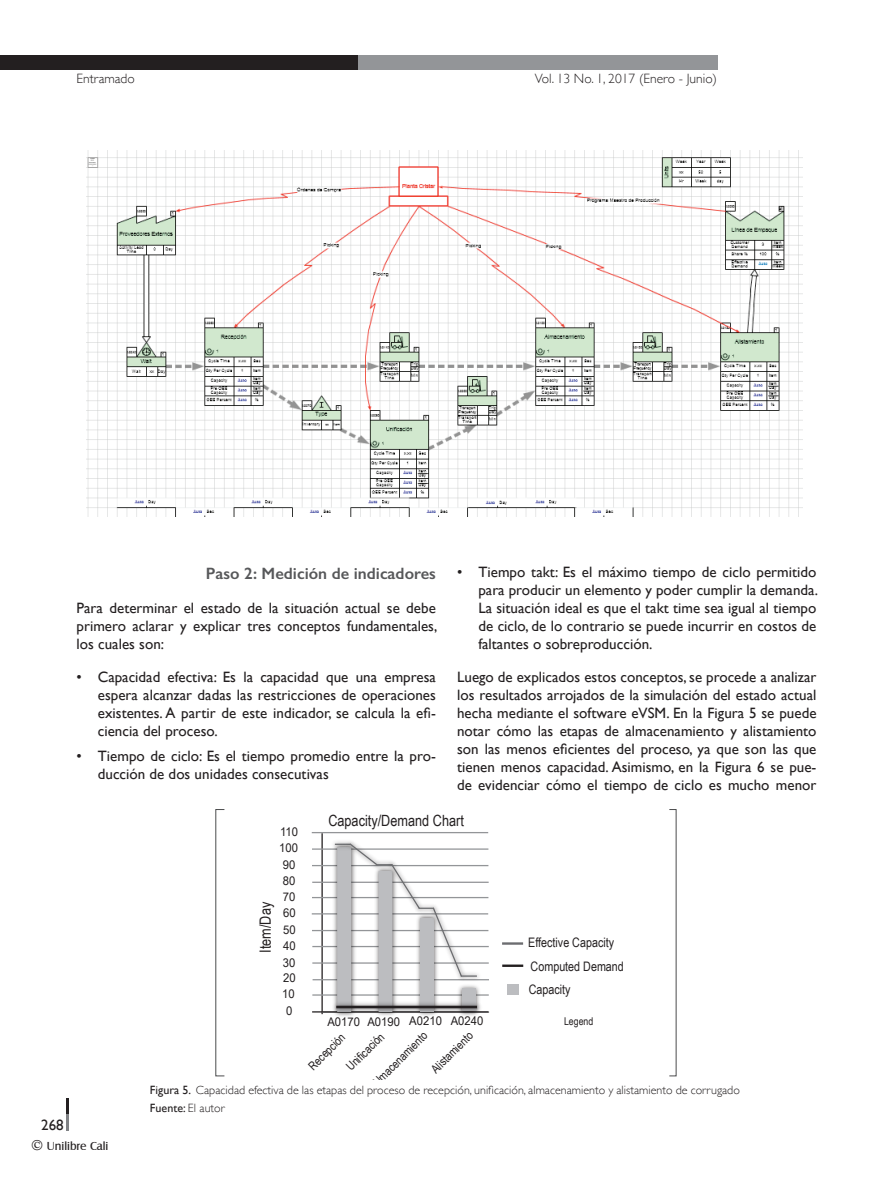
<style>
.page{position:relative;width:893px;height:1188px;background:#fff}
.page>*{position:absolute;margin:0;border:0;box-sizing:border-box;transform-origin:0 0}
.t1{font:600 16.5px "Gill Sans";color:#57585a}
.t2{font:15.45px "Arial Narrow";color:#231f20}
.t3{font:15px/18px "Gill Sans";color:#231f20;text-align:justify}
.t4{font:300 13.5px "Gill Sans";color:#231f20}
.t5{font:13.05px/23.2px "Arial Narrow";color:#231f20}
.t6{font:300 12px/18.6px "Gill Sans";color:#231f20}
.t7{font:12px "Castle T";color:#231f20}
.t8{font:11.85px "Arial Narrow";color:#231f20}
.t9{font:11.85px/16.4px "Arial Narrow";color:#231f20;scale:1.16 1}
.t10{font:10.8px "Arial Narrow";color:#231f20}
.s1{font-family:"Goudy Old Style T";font-weight:700;font-size:15px}
.s2{font-weight:400}
</style>
<div class="page">
<div style="left:358px;top:55px;width:360px;height:15px;background:#939598"></div>
<div style="left:0;top:55px;width:358px;height:15px;background:#231f20"></div>
<svg style="left:66px;top:1099px;width:2px;height:31px"></svg>
<img style="left:87px;top:150px;width:715px;height:367px">
<hr style="left:321px;top:833px;width:2px;height:181px;background:#231f20">
<hr style="left:312px;top:832px;width:176px;height:1px;background:#939598">
<hr style="left:312px;top:848px;width:176px;height:2px;background:#939598">
<hr style="left:312px;top:865px;width:176px;height:1px;background:#939598">
<hr style="left:312px;top:882px;width:177px;height:1px;background:#939598">
<hr style="left:312px;top:897px;width:176px;height:1px;background:#939598">
<hr style="left:312px;top:913px;width:176px;height:2px;background:#939598">
<hr style="left:312px;top:930px;width:176px;height:1px;background:#939598">
<hr style="left:312px;top:946px;width:177px;height:1px;background:#939598">
<hr style="left:312px;top:962px;width:177px;height:2px;background:#939598">
<hr style="left:313px;top:979px;width:176px;height:1px;background:#939598">
<hr style="left:312px;top:994px;width:177px;height:2px;background:#939598">
<hr style="left:312px;top:1011px;width:177px;height:2px;background:#231f20">
<img style="left:456px;top:985px;width:26px;height:31px">
<div style="left:462px;top:989px;width:13px;height:22px;background:#bcbdc0"></div>
<img style="left:414px;top:978px;width:27px;height:38px">
<div style="left:420px;top:918px;width:14px;height:93px;background:#bcbdc0"></div>
<img style="left:331px;top:852px;width:27px;height:164px">
<div style="left:338px;top:848px;width:13px;height:163px;background:#bcbdc0"></div>
<div style="left:337px;top:847px;width:14px;height:165px;border:1px solid #bcbdc0"></div>
<img style="left:372px;top:978px;width:27px;height:38px">
<div style="left:379px;top:872px;width:13px;height:139px;background:#bcbdc0"></div>
<img style="left:330px;top:1000px;width:154px;height:15px">
<hr style="left:336px;top:1006px;width:141px;height:2px;background:#231f20">
<div style="left:507px;top:984px;width:12px;height:11px;background:#bcbdc0"></div>
<hr style="left:502px;top:965px;width:21px;height:2px;background:#231f20">
<hr style="left:502px;top:942px;width:21px;height:3px;background:#6c6d70">
<img style="left:329px;top:841px;width:15px;height:11px">
<img style="left:434px;top:978px;width:21px;height:6px">
<svg style="left:335px;top:842px;width:142px;height:136px"></svg>
<div style="left:215px;top:809px;width:10px;height:267px;border:1px solid #4b4c4d"></div>
<p class="t4" style="left:77px;top:68px;width:60px">Entramado</p>
<p class="t4" style="left:535px;top:68px;width:184px">Vol. 13 No. 1, 2017 (Enero - Junio)</p>
<p class="t1" style="left:206px;top:563px;width:231px">Paso 2: Medición de indicadores</p>
<p class="t3" style="left:77px;top:599px;width:362px">Para determinar el estado de la situación actual se debe primero aclarar y explicar tres conceptos fundamentales, los cuales son:</p>
<p class="t3" style="left:98px;top:668px;width:340px;text-indent:-21px">• Capacidad efectiva: Es la capacidad que una empresa espera alcanzar dadas las restricciones de operaciones existentes. A partir de este indicador, se calcula la efi&shy;ciencia del proceso.</p>
<p class="t3" style="left:98px;top:747px;width:340px;text-indent:-21px">• Tiempo de ciclo: Es el tiempo promedio entre la pro&shy;ducción de dos unidades consecutivas</p>
<p class="t3" style="left:478px;top:563px;width:341px;text-indent:-21px">• Tiempo takt: Es el máximo tiempo de ciclo permitido para producir un elemento y poder cumplir la demanda.<br>La situación ideal es que el takt time sea igual al tiempo de ciclo, de lo contrario se puede incurrir en costos de faltantes o sobreproducción.</p>
<p class="t3" style="left:457px;top:668px;width:361px">Luego de explicados estos conceptos, se procede a analizar los resultados arrojados de la simulación del estado actual hecha mediante el software eVSM. En la Figura 5 se puede notar cómo las etapas de almacenamiento y alistamiento son las menos eficientes del proceso, ya que son las que tienen menos capacidad. Asimismo, en la Figura 6 se pue&shy;de evidenciar cómo el tiempo de ciclo es mucho menor</p>
<p class="t9" style="left:279px;top:823px;width:18px;line-height:15.9px">110<br>100</p>
<p class="t9" style="left:283px;top:856px;width:13px;text-align:justify">90<br>80<br>70<br>60<br>50<br>40<br>30</p>
<p class="t9" style="left:282px;top:969px;width:13px;text-align:center">20<br>10<br>0</p>
<p class="t2" style="left:254px;top:953px;width:52px;rotate:-90deg">Item/Day</p>
<p class="t2" style="left:328px;top:809px;width:137px">Capacity/Demand Chart</p>
<p class="t9" style="left:327px;top:1013px;width:136px">A0170 A0190 A0210 A0240</p>
<p class="t5" style="left:528px;top:931px;width:97px">Effective Capacity<br>Computed Demand<br>Capacity</p>
<p class="t10" style="left:564px;top:1013px;width:31px">Legend</p>
<p class="t3" style="left:41px;top:1116px;width:24px">268</p>
<p class="t7" style="left:32px;top:1139px;width:78px"><span class="s1">©</span> Unilibre Cali</p>
<p class="t8" style="left:368px;top:1079px;width:74px;rotate:-45deg">Almacenamiento</p>
<p class="t8" style="left:427px;top:1065px;width:55px;rotate:-45deg">Alistamiento</p>
<p class="t8" style="left:304px;top:1062px;width:48px;rotate:-45deg">Recepción</p>
<p class="t8" style="left:342px;top:1062px;width:49px;rotate:-45deg">Unificación</p>
<p class="t6" style="left:150px;top:1080px;width:592px"><span class="s2">Figura 5.</span> Capacidad efectiva de las etapas del proceso de recepción, unificación, almacenamiento y alistamiento de corrugado<br><span class="s2">Fuente:</span> El autor</p>
</div>
